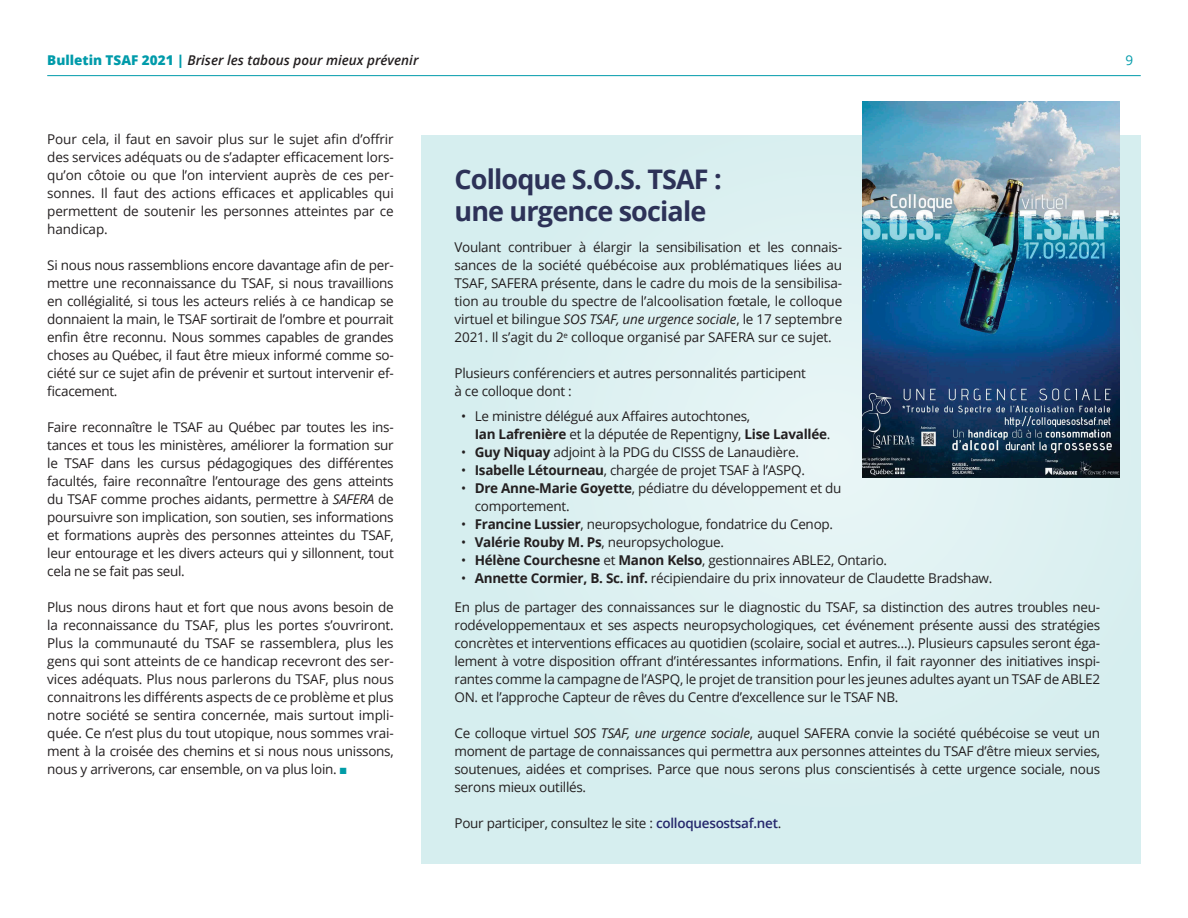
<style>
.page{position:relative;width:1188px;height:918px;background:#fff}
.page>*{position:absolute;margin:0;border:0;box-sizing:border-box;transform-origin:0 0}
.t1{font:700 27px/31.5px "Open Sans";letter-spacing:-.03em;color:#2d3258}
.t2{font:13.5px/18px "Open Sans";letter-spacing:-.02em;color:#231f20;text-align:justify}
.t3{font:italic 600 13.5px "Open Sans";color:#231f20}
.t4{font:13.5px "Open Sans";color:#009baa}
.s1{font-weight:800;font-style:normal;color:#009baa}
.s2{font-style:italic}
.s3{color:#009ca7}
.s4{font-weight:700}
.s5{font-weight:600;color:#25276c}
</style>
<div class="page">
<hr style="left:47px;top:75px;width:1094px;height:1px;background:#009baa">
<div style="left:421px;top:135px;width:720px;height:729px;background:#d6eeef"></div>
<svg style="left:661px;top:101px;width:459px;height:524px;fill:#e1f2f3"></svg>
<img style="left:863px;top:101px;width:256px;height:377px">
<p class="t3" style="left:47px;top:51px;width:373px"><span class="s1">Bulletin TSAF 2021 |</span> Briser les tabous pour mieux prévenir</p>
<p class="t4" style="left:1126px;top:51px;width:9px">9</p>
<p class="t2" style="left:47px;top:130px;width:348px">Pour cela, il faut en savoir plus sur le sujet afin d’offrir des services adéquats ou de s’adapter efficacement lors&shy;qu’on côtoie ou que l’on intervient auprès de ces per&shy;sonnes. Il faut des actions efficaces et applicables qui permettent de soutenir les personnes atteintes par ce handicap.</p>
<p class="t2" style="left:47px;top:256px;width:348px">Si nous nous rassemblions encore davantage afin de per&shy;mettre une reconnaissance du TSAF, si nous travaillions en collégialité, si tous les acteurs reliés à ce handicap se donnaient la main, le TSAF sortirait de l’ombre et pourrait enfin être reconnu. Nous sommes capables de grandes choses au Québec, il faut être mieux informé comme so&shy;ciété sur ce sujet afin de prévenir et surtout intervenir ef&shy;ficacement.</p>
<p class="t2" style="left:47px;top:418px;width:348px">Faire reconnaître le TSAF au Québec par toutes les ins&shy;tances et tous les ministères, améliorer la formation sur le TSAF dans les cursus pédagogiques des différentes facultés, faire reconnaître l’entourage des gens atteints du TSAF comme proches aidants, permettre à <span class="s2">SAFERA</span> de poursuivre son implication, son soutien, ses informations et formations auprès des personnes atteintes du TSAF, leur entourage et les divers acteurs qui y sillonnent, tout cela ne se fait pas seul.</p>
<p class="t2" style="left:47px;top:598px;width:348px">Plus nous dirons haut et fort que nous avons besoin de la reconnaissance du TSAF, plus les portes s’ouvriront.<br>Plus la communauté du TSAF se rassemblera, plus les gens qui sont atteints de ce handicap recevront des ser&shy;vices adéquats. Plus nous parlerons du TSAF, plus nous connaitrons les différents aspects de ce problème et plus notre société se sentira concernée, mais surtout impli&shy;quée. Ce n’est plus du tout utopique, nous sommes vrai&shy;ment à la croisée des chemins et si nous nous unissons, nous y arriverons, car ensemble, on va plus loin. <span class="s3">■</span></p>
<h1 class="t1" style="left:454px;top:163px;width:269px">Colloque S.O.S. TSAF : une urgence sociale</h1>
<p class="t2" style="left:454px;top:238px;width:389px">Voulant contribuer à élargir la sensibilisation et les connais&shy;sances de la société québécoise aux problématiques liées au TSAF, SAFERA présente, dans le cadre du mois de la sensibilisa&shy;tion au trouble du spectre de l’alcoolisation fœtale, le colloque virtuel et bilingue <span class="s2">SOS TSAF, une urgence sociale</span>, le 17 septembre 2021. Il s’agit du 2<sup>e</sup> colloque organisé par SAFERA sur ce sujet.</p>
<p class="t2" style="left:454px;top:364px;width:353px">Plusieurs conférenciers et autres personnalités participent à ce colloque dont :</p>
<p class="t2" style="left:475px;top:407px;width:357px;text-indent:-14px">• Le ministre délégué aux Affaires autochtones,<br><span class="s4">Ian Lafrenière</span> et la députée de Repentigny, <span class="s4">Lise Lavallée</span>.</p>
<p class="t2" style="left:461px;top:442px;width:339px">• <span class="s4">Guy Niquay</span> adjoint à la PDG du CISSS de Lanaudière.</p>
<p class="t2" style="left:461px;top:460px;width:345px">• <span class="s4">Isabelle Létourneau</span>, chargée de projet TSAF à l’ASPQ.</p>
<p class="t2" style="left:475px;top:478px;width:368px;text-indent:-14px">• <span class="s4">Dre Anne-Marie Goyette</span>, pédiatre du développement et du comportement.</p>
<p class="t2" style="left:461px;top:514px;width:373px">• <span class="s4">Francine Lussier</span>, neuropsychologue, fondatrice du Cenop.</p>
<p class="t2" style="left:461px;top:532px;width:264px">• <span class="s4">Valérie Rouby M. Ps</span>, neuropsychologue.</p>
<p class="t2" style="left:461px;top:550px;width:427px">• <span class="s4">Hélène Courchesne</span> et <span class="s4">Manon Kelso</span>, gestionnaires ABLE2, Ontario.</p>
<p class="t2" style="left:454px;top:563px;width:647px;line-height:29.2px;text-indent:7px">• <span class="s4">Annette Cormier, B. Sc. inf.</span> récipiendaire du prix innovateur de Claudette Bradshaw.<br>En plus de partager des connaissances sur le diagnostic du TSAF, sa distinction des autres troubles neu-</p>
<p class="t2" style="left:454px;top:616px;width:647px">rodéveloppementaux et ses aspects neuropsychologiques, cet événement présente aussi des stratégies concrètes et interventions efficaces au quotidien (scolaire, social et autres…). Plusieurs capsules seront éga&shy;lement à votre disposition offrant d’intéressantes informations. Enfin, il fait rayonner des initiatives inspi&shy;rantes comme la campagne de l’ASPQ, le projet de transition pour les jeunes adultes ayant un TSAF de ABLE2<br>ON. et l’approche Capteur de rêves du Centre d’excellence sur le TSAF NB.</p>
<p class="t2" style="left:454px;top:724px;width:647px">Ce colloque virtuel <span class="s2">SOS TSAF, une urgence sociale</span>, auquel SAFERA convie la société québécoise se veut un moment de partage de connaissances qui permettra aux personnes atteintes du TSAF d’être mieux servies, soutenues, aidées et comprises. Parce que nous serons plus conscientisés à cette urgence sociale, nous serons mieux outillés.</p>
<p class="t2" style="left:454px;top:814px;width:328px">Pour participer, consultez le site : <span class="s5">colloquesostsaf.net</span>.</p>
</div>
